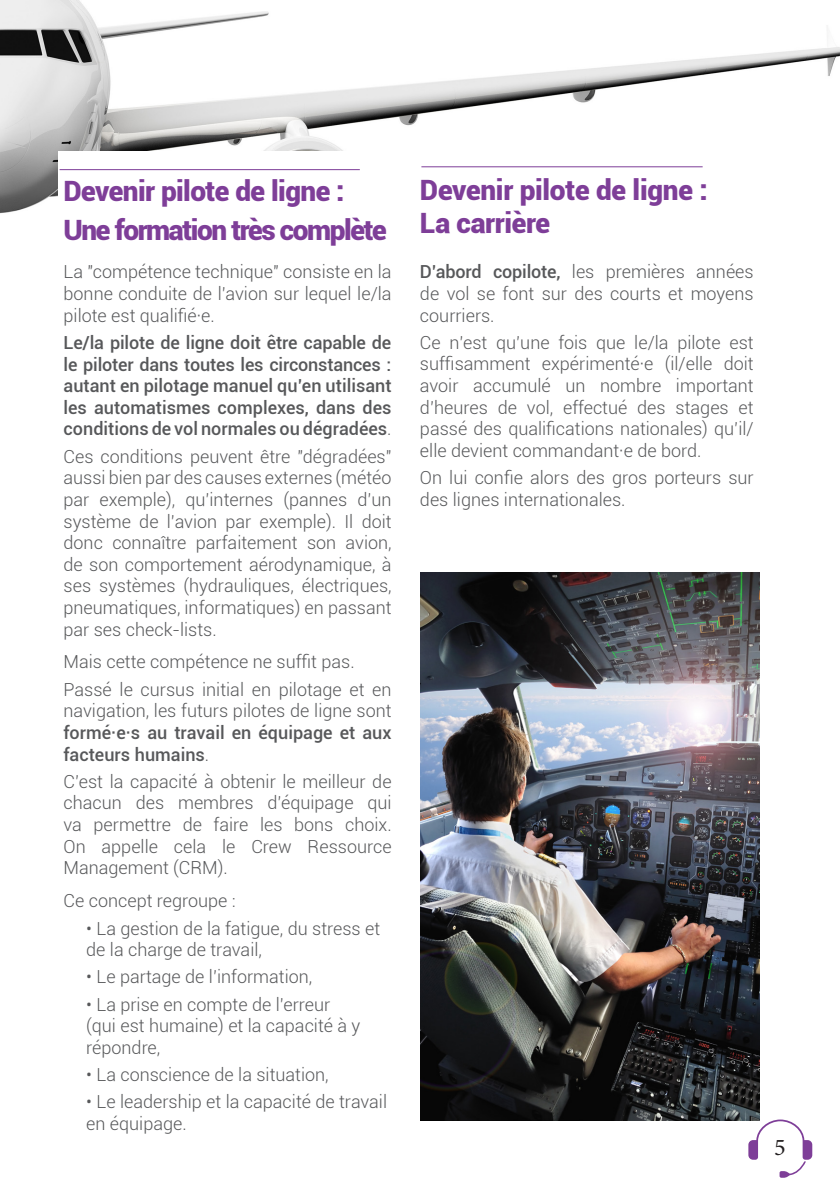
<style>
.page{position:relative;width:840px;height:1191px;background:#fff}
.page>*{position:absolute;margin:0;border:0;box-sizing:border-box;transform-origin:0 0}
.t1{font:900 28px "Roboto";letter-spacing:-.02em;color:#7e3e98}
.t2{font:900 28px "Roboto";letter-spacing:-.05em;color:#7e3e98}
.t3{font:24px "Minion Pro";color:#231f20}
.t4{font:300 18px/21.6px "Roboto";color:#57585a;text-align:justify}
.t5{font:500 18px/21.6px "Roboto";color:#57585a;text-align:justify}
.s1{font-weight:300}
.s2{font-weight:500}
</style>
<div class="page">
<img style="left:0;top:0;width:839px;height:214px">
<div style="left:58px;top:152px;width:333px;height:1039px;background:#fff"></div>
<svg style="left:748px;top:1119px;width:63px;height:58px"></svg>
<hr style="left:60px;top:169px;width:299px;height:1px;background:#7e3e98">
<hr style="left:421px;top:166px;width:281px;height:1px;background:#7e3e98">
<img style="left:420px;top:572px;width:339px;height:548px">
<p class="t1" style="left:63px;top:171px;width:282px">Devenir pilote de ligne :</p>
<p class="t2" style="left:63px;top:210px;width:325px">Une formation très complète</p>
<p class="t4" style="left:63px;top:261px;width:329px">La "compétence technique" consiste en la bonne conduite de l’avion sur lequel le/la pilote est qualifié·e.</p>
<p class="t5" style="left:63px;top:331px;width:329px">Le/la pilote de ligne doit être capable de le piloter dans toutes les circonstances : autant en pilotage manuel qu’en utilisant les automatismes complexes, dans des conditions de vol normales ou dégradées<span class="s1">.</span></p>
<p class="t4" style="left:63px;top:445px;width:329px">Ces conditions peuvent être "dégradées" aussi bien par des causes externes (météo par exemple), qu’internes (pannes d’un système de l’avion par exemple). Il doit donc connaître parfaitement son avion, de son comportement aérodynamique, à ses systèmes (hydrauliques, électriques, pneumatiques, informatiques) en passant par ses check-lists.</p>
<p class="t4" style="left:63px;top:650px;width:292px">Mais cette compétence ne suffit pas.</p>
<p class="t4" style="left:63px;top:678px;width:329px">Passé le cursus initial en pilotage et en navigation, les futurs pilotes de ligne sont <span class="s2">formé·e·s au travail en équipage et aux facteurs humains</span>.</p>
<p class="t4" style="left:63px;top:770px;width:329px">C’est la capacité à obtenir le meilleur de chacun des membres d’équipage qui va permettre de faire les bons choix.<br>On appelle cela le Crew Ressource Management (CRM).</p>
<p class="t4" style="left:63px;top:889px;width:173px">Ce concept regroupe :</p>
<p class="t4" style="left:86px;top:916px;width:295px">• La gestion de la fatigue, du stress et de la charge de travail,</p>
<p class="t4" style="left:86px;top:965px;width:227px">• Le partage de l’information,</p>
<p class="t4" style="left:86px;top:993px;width:275px;text-align:left">• La prise en compte de l’erreur (qui est humaine) et la capacité à y répondre,</p>
<p class="t4" style="left:86px;top:1063px;width:244px">• La conscience de la situation,</p>
<p class="t4" style="left:86px;top:1090px;width:302px">• Le leadership et la capacité de travail en équipage.</p>
<p class="t1" style="left:420px;top:170px;width:289px">Devenir pilote de ligne :</p>
<p class="t1" style="left:420px;top:203px;width:132px">La carrière</p>
<p class="t4" style="left:420px;top:260px;width:335px"><span class="s2">D’abord copilote,</span> les premières années de vol se font sur des courts et moyens courriers.</p>
<p class="t4" style="left:420px;top:331px;width:335px">Ce n’est qu’une fois que le/la pilote est suffisamment expérimenté·e (il/elle doit avoir accumulé un nombre important d’heures de vol, effectué des stages et passé des qualifications nationales) qu’il/ elle devient commandant·e de bord.</p>
<p class="t4" style="left:420px;top:466px;width:335px">On lui confie alors des gros porteurs sur des lignes internationales.</p>
<p class="t3" style="left:773px;top:1131px;width:13px">5</p>
</div>
